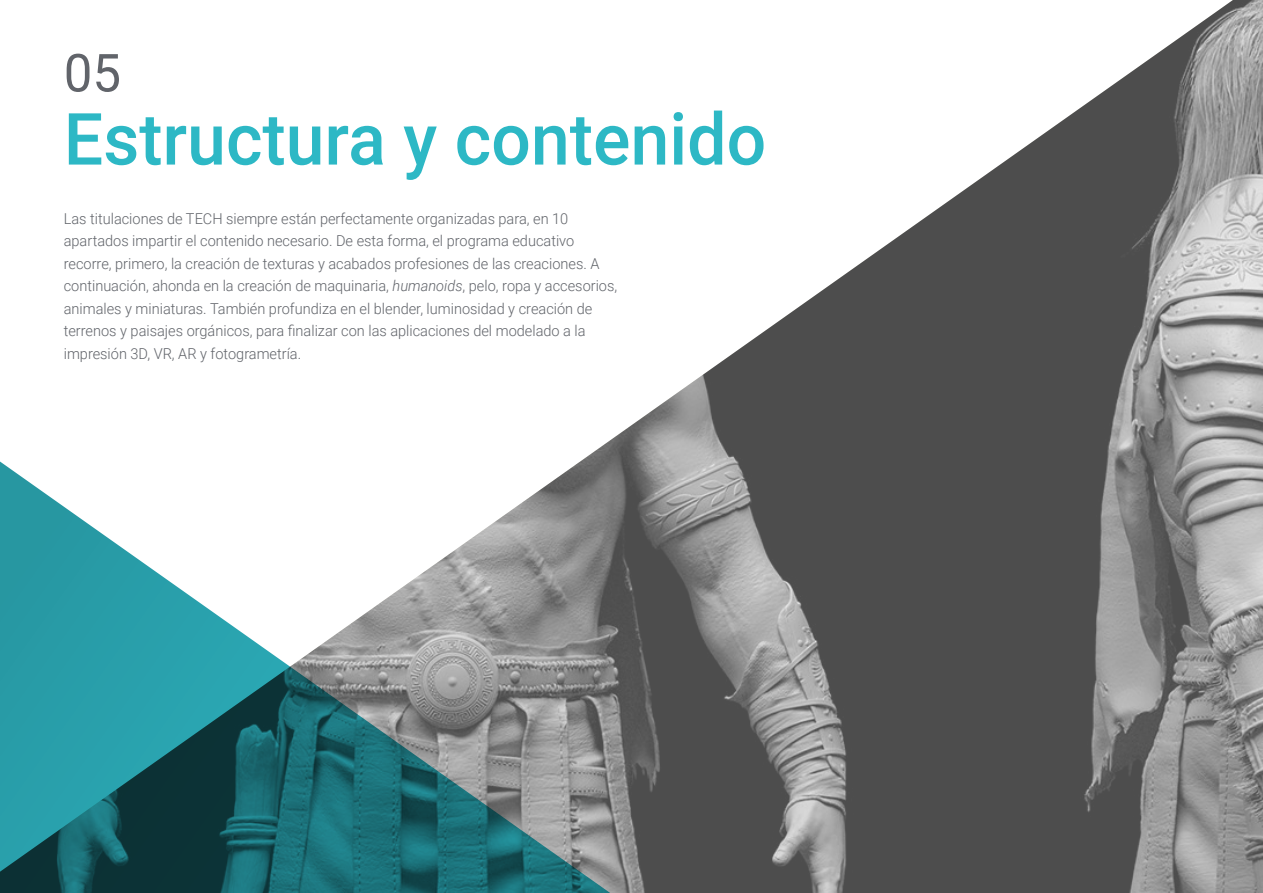
<style>
.page{position:relative;width:1263px;height:893px;background:#fff}
.page>*{position:absolute;margin:0;border:0;box-sizing:border-box;transform-origin:0 0}
.t1{font:500 72px "Roboto";color:#2db8c5}
.t2{font:52.5px "Roboto";color:#61646a}
.t3{font:300 15px/22.5px "Roboto";color:#61646a}
.s1{font-style:italic}
</style>
<div class="page">
<img style="left:602px;top:0;width:661px;height:893px">
<svg style="left:0;top:446px;width:640px;height:447px"></svg>
<h2 class="t2" style="left:64px;top:36px;width:59px">05</h2>
<h1 class="t1" style="left:64px;top:89px;width:704px">Estructura y contenido</h1>
<p class="t3" style="left:64px;top:207px;width:555px">Las titulaciones de TECH siempre están perfectamente organizadas para, en 10 apartados impartir el contenido necesario. De esta forma, el programa educativo recorre, primero, la creación de texturas y acabados profesiones de las creaciones. A continuación, ahonda en la creación de maquinaria, <span class="s1">humanoids</span>, pelo, ropa y accesorios, animales y miniaturas. También profundiza en el blender, luminosidad y creación de terrenos y paisajes orgánicos, para finalizar con las aplicaciones del modelado a la impresión 3D, VR, AR y fotogrametría.</p>
</div>
